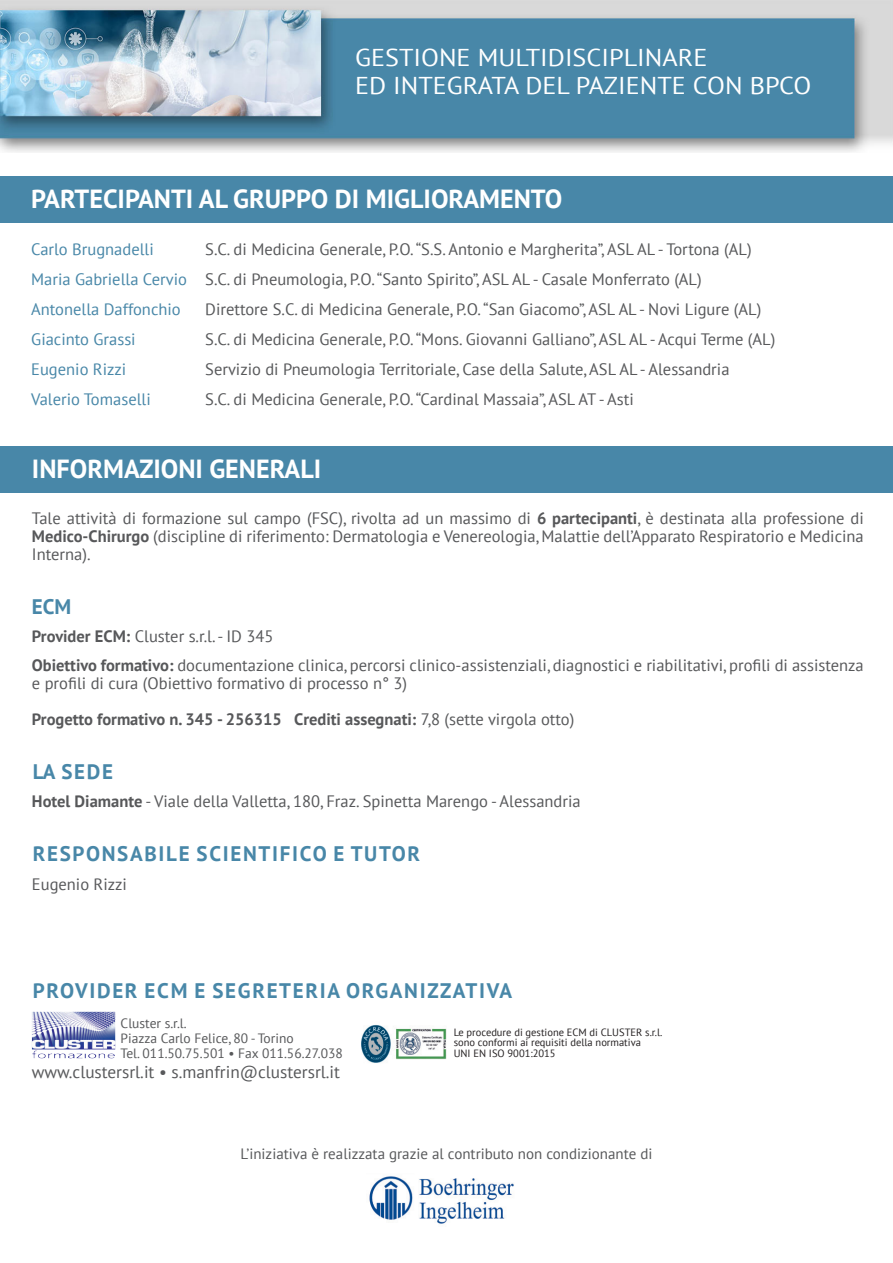
<style>
.page{position:relative;width:893px;height:1263px;background:#fff}
.page>*{position:absolute;margin:0;border:0;box-sizing:border-box;transform-origin:0 0}
.t1{font:700 26.1px "PT Sans";color:#fff}
.t2{font:24.3px "PT Sans";color:#fff;scale:1.08 1}
.t3{font:700 21px "PT Sans";letter-spacing:.08em;color:#4887a8}
.t4{font:17.25px "PT Sans";color:#57585a}
.t5{font:16.5px/18px "PT Sans";color:#57585a;text-align:justify}
.t6{font:16.5px "PT Sans";color:#4887a8}
.t7{font:700 16.5px "PT Sans";color:#57585a}
.t8{font:15px "PT Sans";color:#57585a}
.t9{font:13.5px "PT Sans";color:#57585a}
.t10{font:10.5px "PT Sans";color:#231f20}
.s1{color:#4887a8}
.s2{font-weight:700}
.s3{font-weight:400}
</style>
<div class="page">
<img style="left:0;top:0;width:893px;height:152px">
<div style="left:0;top:176px;width:893px;height:47px;background:#4887a8"></div>
<div style="left:0;top:446px;width:893px;height:47px;background:#4887a8"></div>
<img style="left:361px;top:1025px;width:86px;height:38px">
<img style="left:32px;top:1012px;width:83px;height:46px">
<img style="left:369px;top:1176px;width:145px;height:48px">
<p class="t2" style="left:355px;top:42px;width:328px">GESTIONE MULTIDISCIPLINARE</p>
<p class="t2" style="left:355px;top:70px;width:424px">ED INTEGRATA DEL PAZIENTE CON BPCO</p>
<p class="t1" style="left:31px;top:181px;width:533px">PARTECIPANTI AL GRUPPO DI MIGLIORAMENTO</p>
<p class="t6" style="left:31px;top:239px;width:124px">Carlo Brugnadelli</p>
<p class="t5" style="left:205px;top:240px;width:548px">S.C. di Medicina Generale, P.O. “S.S. Antonio e Margherita”, ASL AL - Tortona (AL)</p>
<p class="t5" style="left:31px;top:270px;width:672px"><span class="s1">Maria Gabriella Cervio</span> S.C. di Pneumologia, P.O. “Santo Spirito”, ASL AL - Casale Monferrato (AL)</p>
<p class="t6" style="left:31px;top:299px;width:151px">Antonella Daffonchio</p>
<p class="t5" style="left:205px;top:300px;width:558px">Direttore S.C. di Medicina Generale, P.O. “San Giacomo”, ASL AL - Novi Ligure (AL)</p>
<p class="t6" style="left:31px;top:329px;width:106px">Giacinto Grassi</p>
<p class="t5" style="left:205px;top:330px;width:572px">S.C. di Medicina Generale, P.O. “Mons. Giovanni Galliano”, ASL AL - Acqui Terme (AL)</p>
<p class="t6" style="left:31px;top:359px;width:97px">Eugenio Rizzi</p>
<p class="t5" style="left:205px;top:360px;width:526px">Servizio di Pneumologia Territoriale, Case della Salute, ASL AL - Alessandria</p>
<p class="t6" style="left:31px;top:389px;width:121px">Valerio Tomaselli</p>
<p class="t5" style="left:205px;top:390px;width:430px">S.C. di Medicina Generale, P.O. “Cardinal Massaia”, ASL AT - Asti</p>
<p class="t1" style="left:32px;top:451px;width:291px">INFORMAZIONI GENERALI</p>
<p class="t5" style="left:32px;top:508px;width:833px">Tale attività di formazione sul campo (FSC), rivolta ad un massimo di <span class="s2">6 partecipanti</span>, è destinata alla professione di <span class="s2">Medico-Chirurgo</span> (discipline di riferimento: Dermatologia e Venereologia, Malattie dell’Apparato Respiratorio e Medicina Interna).</p>
<p class="t3" style="left:32px;top:592px;width:41px">ECM</p>
<p class="t5" style="left:32px;top:627px;width:243px"><span class="s2">Provider ECM:</span> Cluster s.r.l. - ID 345</p>
<p class="t5" style="left:32px;top:655px;width:833px"><span class="s2">Obiettivo formativo:</span> documentazione clinica, percorsi clinico-assistenziali, diagnostici e riabilitativi, profili di assistenza e profili di cura (Obiettivo formativo di processo n° 3)</p>
<p class="t7" style="left:32px;top:708px;width:544px">Progetto formativo n. 345 - 256315 Crediti assegnati: <span class="s3">7,8 (sette virgola otto)</span></p>
<p class="t3" style="left:33px;top:757px;width:82px">LA SEDE</p>
<p class="t5" style="left:32px;top:792px;width:550px"><span class="s2">Hotel Diamante</span> - Viale della Valletta, 180, Fraz. Spinetta Marengo - Alessandria</p>
<p class="t3" style="left:33px;top:840px;width:389px">RESPONSABILE SCIENTIFICO E TUTOR</p>
<p class="t5" style="left:32px;top:874px;width:97px">Eugenio Rizzi</p>
<p class="t3" style="left:33px;top:977px;width:481px">PROVIDER ECM E SEGRETERIA ORGANIZZATIVA</p>
<p class="t9" style="left:121px;top:1014px;width:68px">Cluster s.r.l.</p>
<p class="t9" style="left:121px;top:1029px;width:175px">Piazza Carlo Felice, 80 - Torino</p>
<p class="t9" style="left:121px;top:1044px;width:224px">Tel. 011.50.75.501 • Fax 011.56.27.038</p>
<p class="t4" style="left:32px;top:1061px;width:310px">www.clustersrl.it • s.manfrin@clustersrl.it</p>
<p class="t10" style="left:454px;top:1025px;width:210px">Le procedure di gestione ECM di CLUSTER s.r.l.</p>
<p class="t10" style="left:454px;top:1036px;width:189px">sono conformi ai requisiti della normativa</p>
<p class="t10" style="left:454px;top:1046px;width:103px">UNI EN ISO 9001:2015</p>
<p class="t8" style="left:241px;top:1144px;width:413px">L’iniziativa è realizzata grazie al contributo non condizionante di</p>
</div>
